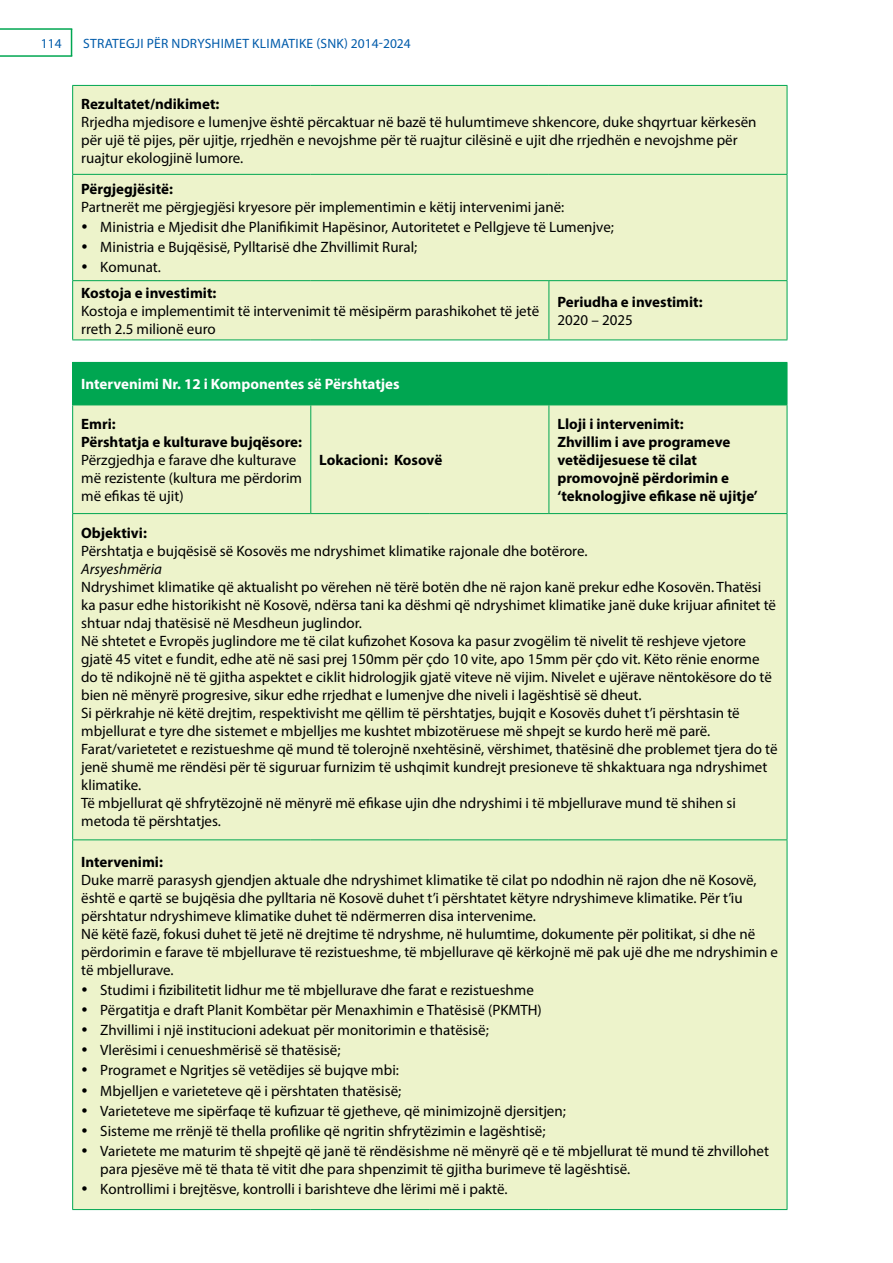
<style>
.page{position:relative;width:893px;height:1263px;background:#fff}
.page>*{position:absolute;margin:0;border:0;box-sizing:border-box;transform-origin:0 0}
.t1{font:15px/18px "Myriad Pro";color:#000}
.t2{font:700 15px/18px "Myriad Pro";color:#000}
.t3{font:700 15px "Myriad Pro";color:#fff}
.t4{font:italic 15px "Myriad Pro";color:#000}
.t5{font:13.5px "Myriad Pro";letter-spacing:.02em;color:#005baa}
</style>
<div class="page">
<hr style="left:0;top:28px;width:72px;height:2px;background:#00a651">
<svg style="left:71px;top:30px;width:1px;height:25px"></svg>
<hr style="left:0;top:55px;width:72px;height:2px;background:#00a651">
<div style="left:73px;top:86px;width:714px;height:254px;background:#edf3cb"></div>
<hr style="left:72px;top:85px;width:239px;height:1px;background:#00a651">
<hr style="left:72px;top:86px;width:1px;height:88px;background:#00a651">
<hr style="left:311px;top:85px;width:238px;height:1px;background:#00a651">
<hr style="left:549px;top:85px;width:238px;height:1px;background:#00a651">
<hr style="left:787px;top:86px;width:1px;height:88px;background:#00a651">
<hr style="left:72px;top:174px;width:239px;height:1px;background:#00a651">
<hr style="left:72px;top:175px;width:1px;height:105px;background:#00a651">
<hr style="left:311px;top:174px;width:238px;height:1px;background:#00a651">
<hr style="left:549px;top:174px;width:238px;height:1px;background:#00a651">
<hr style="left:787px;top:175px;width:1px;height:105px;background:#00a651">
<hr style="left:72px;top:280px;width:239px;height:1px;background:#00a651">
<hr style="left:72px;top:281px;width:1px;height:59px;background:#00a651">
<hr style="left:311px;top:280px;width:238px;height:1px;background:#00a651">
<hr style="left:549px;top:280px;width:238px;height:1px;background:#00a651">
<hr style="left:549px;top:281px;width:1px;height:59px;background:#00a651">
<hr style="left:787px;top:281px;width:1px;height:59px;background:#00a651">
<hr style="left:72px;top:340px;width:239px;height:1px;background:#00a651">
<hr style="left:311px;top:340px;width:238px;height:1px;background:#00a651">
<hr style="left:549px;top:340px;width:238px;height:1px;background:#00a651">
<div style="left:73px;top:362px;width:714px;height:43px;background:#00a651"></div>
<div style="left:73px;top:406px;width:714px;height:803px;background:#edf3cb"></div>
<hr style="left:72px;top:362px;width:239px;height:1px;background:#00a651">
<hr style="left:72px;top:363px;width:1px;height:42px;background:#00a651">
<hr style="left:787px;top:363px;width:1px;height:42px;background:#00a651">
<hr style="left:72px;top:405px;width:239px;height:1px;background:#00a651">
<hr style="left:72px;top:405px;width:1px;height:108px;background:#00a651">
<hr style="left:311px;top:405px;width:119px;height:1px;background:#00a651">
<hr style="left:310px;top:405px;width:1px;height:108px;background:#00a651">
<hr style="left:430px;top:405px;width:119px;height:1px;background:#00a651">
<hr style="left:549px;top:405px;width:238px;height:1px;background:#00a651">
<hr style="left:549px;top:405px;width:1px;height:108px;background:#00a651">
<hr style="left:787px;top:405px;width:1px;height:108px;background:#00a651">
<hr style="left:72px;top:513px;width:239px;height:1px;background:#00a651">
<hr style="left:72px;top:514px;width:1px;height:325px;background:#00a651">
<hr style="left:311px;top:513px;width:119px;height:1px;background:#00a651">
<hr style="left:430px;top:513px;width:119px;height:1px;background:#00a651">
<hr style="left:549px;top:513px;width:238px;height:1px;background:#00a651">
<hr style="left:787px;top:514px;width:1px;height:325px;background:#00a651">
<hr style="left:72px;top:839px;width:239px;height:1px;background:#00a651">
<hr style="left:72px;top:840px;width:1px;height:369px;background:#00a651">
<hr style="left:311px;top:839px;width:119px;height:1px;background:#00a651">
<hr style="left:430px;top:839px;width:119px;height:1px;background:#00a651">
<hr style="left:549px;top:839px;width:238px;height:1px;background:#00a651">
<hr style="left:787px;top:840px;width:1px;height:369px;background:#00a651">
<hr style="left:72px;top:1209px;width:239px;height:1px;background:#00a651">
<hr style="left:311px;top:1209px;width:119px;height:1px;background:#00a651">
<hr style="left:430px;top:1209px;width:119px;height:1px;background:#00a651">
<hr style="left:549px;top:1209px;width:238px;height:1px;background:#00a651">
<svg style="left:82px;top:224px;width:5px;height:5px"></svg>
<svg style="left:82px;top:244px;width:5px;height:5px"></svg>
<svg style="left:82px;top:265px;width:5px;height:4px"></svg>
<svg style="left:82px;top:987px;width:5px;height:4px"></svg>
<svg style="left:82px;top:1007px;width:5px;height:5px"></svg>
<svg style="left:82px;top:1027px;width:5px;height:5px"></svg>
<svg style="left:82px;top:1047px;width:5px;height:5px"></svg>
<svg style="left:82px;top:1068px;width:5px;height:4px"></svg>
<svg style="left:82px;top:1088px;width:5px;height:4px"></svg>
<svg style="left:82px;top:1108px;width:5px;height:4px"></svg>
<svg style="left:82px;top:1128px;width:5px;height:4px"></svg>
<svg style="left:82px;top:1148px;width:5px;height:4px"></svg>
<svg style="left:82px;top:1186px;width:5px;height:5px"></svg>
<p class="t5" style="left:41px;top:35px;width:22px">114</p>
<p class="t5" style="left:83px;top:35px;width:329px">Strategji për Ndryshimet Klimatike (SNK) 2014-2024</p>
<p class="t2" style="left:81px;top:94px;width:140px">Rezultatet/ndikimet:</p>
<p class="t1" style="left:81px;top:112px;width:677px">Rrjedha mjedisore e lumenjve është përcaktuar në bazë të hulumtimeve shkencore, duke shqyrtuar kërkesën për ujë të pijes, për ujitje, rrjedhën e nevojshme për të ruajtur cilësinë e ujit dhe rrjedhën e nevojshme për ruajtur ekologjinë lumore.</p>
<p class="t2" style="left:81px;top:179px;width:93px">Përgjegjësitë:</p>
<p class="t1" style="left:100px;top:197px;width:515px;line-height:20.1px;text-indent:-19px">Partnerët me përgjegjësi kryesore për implementimin e këtij intervenimi janë:<br>Ministria e Mjedisit dhe Planifikimit Hapësinor, Autoritetet e Pellgjeve të Lumenjve; Ministria e Bujqësisë, Pylltarisë dhe Zhvillimit Rural;<br>Komunat.</p>
<p class="t2" style="left:81px;top:283px;width:137px">Kostoja e investimit:</p>
<p class="t1" style="left:81px;top:302px;width:460px">Kostoja e implementimit të intervenimit të mësipërm parashikohet të jetë rreth 2.5 milionë euro</p>
<p class="t2" style="left:557px;top:292px;width:147px">Periudha e investimit:</p>
<p class="t1" style="left:557px;top:311px;width:77px">2020 – 2025</p>
<p class="t3" style="left:81px;top:374px;width:320px">Intervenimi Nr. 12 i Komponentes së Përshtatjes</p>
<p class="t2" style="left:81px;top:414px;width:222px">Emri:<br>Përshtatja e kulturave bujqësore:</p>
<p class="t1" style="left:81px;top:451px;width:222px">Përzgjedhja e farave dhe kulturave më rezistente (kultura me përdorim më efikas të ujit)</p>
<p class="t2" style="left:319px;top:450px;width:124px">Lokacioni: Kosovë</p>
<p class="t2" style="left:557px;top:414px;width:202px">Lloji i intervenimit:<br>Zhvillim i ave programeve vetëdijesuese të cilat promovojnë përdorimin e ‘teknologjive efikase në ujitje’</p>
<p class="t2" style="left:81px;top:524px;width:67px">Objektivi:</p>
<p class="t1" style="left:81px;top:542px;width:508px">Përshtatja e bujqësisë së Kosovës me ndryshimet klimatike rajonale dhe botërore.</p>
<p class="t4" style="left:81px;top:560px;width:82px">Arsyeshmëria</p>
<p class="t1" style="left:81px;top:578px;width:698px">Ndryshimet klimatike që aktualisht po vërehen në tërë botën dhe në rajon kanë prekur edhe Kosovën. Thatësi ka pasur edhe historikisht në Kosovë, ndërsa tani ka dëshmi që ndryshimet klimatike janë duke krijuar afinitet të shtuar ndaj thatësisë në Mesdheun juglindor.<br>Në shtetet e Evropës juglindore me të cilat kufizohet Kosova ka pasur zvogëlim të nivelit të reshjeve vjetore gjatë 45 vitet e fundit, edhe atë në sasi prej 150mm për çdo 10 vite, apo 15mm për çdo vit. Këto rënie enorme do të ndikojnë në të gjitha aspektet e ciklit hidrologjik gjatë viteve në vijim. Nivelet e ujërave nëntokësore do të bien në mënyrë progresive, sikur edhe rrjedhat e lumenjve dhe niveli i lagështisë së dheut.<br>Si përkrahje në këtë drejtim, respektivisht me qëllim të përshtatjes, bujqit e Kosovës duhet t’i përshtasin të mbjellurat e tyre dhe sistemet e mbjelljes me kushtet mbizotëruese më shpejt se kurdo herë më parë.<br>Farat/varietetet e rezistueshme që mund të tolerojnë nxehtësinë, vërshimet, thatësinë dhe problemet tjera do të jenë shumë me rëndësi për të siguruar furnizim të ushqimit kundrejt presioneve të shkaktuara nga ndryshimet klimatike.<br>Të mbjellurat që shfrytëzojnë në mënyrë më efikase ujin dhe ndryshimi i të mbjellurave mund të shihen si metoda të përshtatjes.</p>
<p class="t2" style="left:81px;top:852px;width:83px">Intervenimi:</p>
<p class="t1" style="left:81px;top:870px;width:698px">Duke marrë parasysh gjendjen aktuale dhe ndryshimet klimatike të cilat po ndodhin në rajon dhe në Kosovë, është e qartë se bujqësia dhe pylltaria në Kosovë duhet t’i përshtatet këtyre ndryshimeve klimatike. Për t’iu përshtatur ndryshimeve klimatike duhet të ndërmerren disa intervenime.<br>Në këtë fazë, fokusi duhet të jetë në drejtime të ndryshme, në hulumtime, dokumente për politikat, si dhe në përdorimin e farave të mbjellurave të rezistueshme, të mbjellurave që kërkojnë më pak ujë dhe me ndryshimin e të mbjellurave.</p>
<p class="t1" style="left:100px;top:979px;width:435px;line-height:20.1px">Studimi i fizibilitetit lidhur me të mbjellurave dhe farat e rezistueshme<br>Përgatitja e draft Planit Kombëtar për Menaxhimin e Thatësisë (PKMTH</p>
<p class="t1" style="left:538px;top:1001px;width:6px">)</p>
<p class="t1" style="left:100px;top:1020px;width:670px;line-height:20.1px">Zhvillimi i një institucioni adekuat për monitorimin e thatësisë;<br>Vlerësimi i cenueshmërisë së thatësisë;<br>Programet e Ngritjes së vetëdijes së bujqve mbi:<br>Mbjelljen e varieteteve që i përshtaten thatësisë;<br>Varieteteve me sipërfaqe të kufizuar të gjetheve, që minimizojnë djersitjen;<br>Sisteme me rrënjë të thella profilike që ngritin shfrytëzimin e lagështisë;<br>Varietete me maturim të shpejtë që janë të rëndësishme në mënyrë që e të mbjellurat të mund të zhvillohet</p>
<p class="t1" style="left:100px;top:1158px;width:531px;line-height:20.1px">para pjesëve më të thata të vitit dhe para shpenzimit të gjitha burimeve të lagështisë.<br>Kontrollimi i brejtësve, kontrolli i barishteve dhe lërimi më i paktë.</p>
</div>
